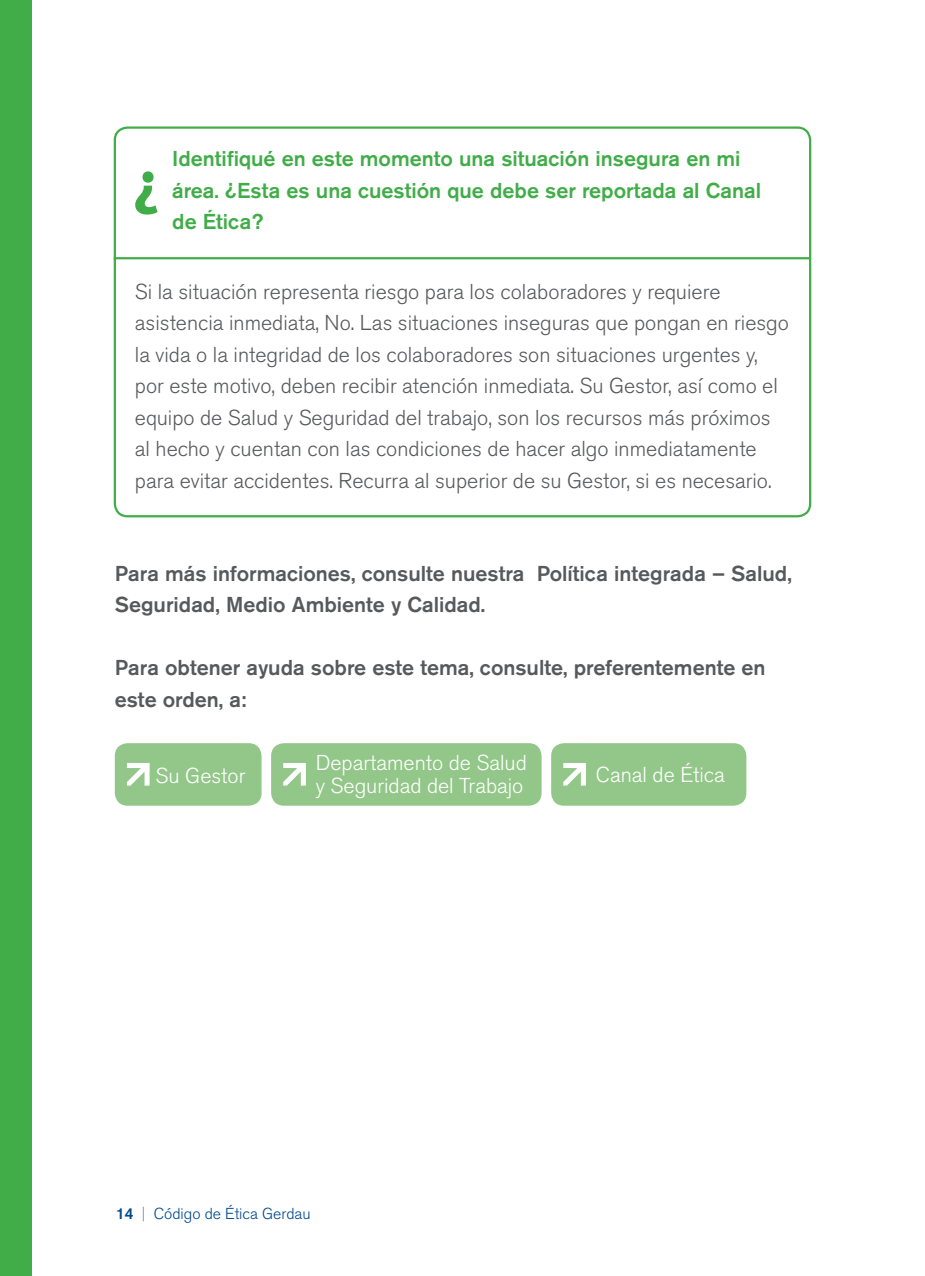
<style>
.page{position:relative;width:925px;height:1276px;background:#fff}
.page>*{position:absolute;margin:0;border:0;box-sizing:border-box;transform-origin:0 0}
.t1{font:300 21.38px/31.5px "Akzidenz Grotesk BE";color:#58595b}
.t2{font:500 21.38px/31.5px "Akzidenz Grotesk BE";color:#58595b}
.t3{font:500 21.38px/31.5px "Akzidenz Grotesk BE";color:#41ad49}
.t4{font:300 21.38px/22.5px "Akzidenz Grotesk BE";color:#fff}
.t5{font:300 15.75px "Akzidenz Grotesk BE";color:#004a8f}
.s1{font-weight:500}
.s2{color:#778bbc}
</style>
<div class="page">
<div style="left:114px;top:126px;width:697px;height:391px;border:2px solid #41ad49;border-radius:13px"></div>
<div style="left:115px;top:743px;width:146px;height:62px;background:#93c789;border-radius:13px"></div>
<div style="left:271px;top:743px;width:270px;height:62px;background:#93c789;border-radius:13px"></div>
<div style="left:551px;top:743px;width:195px;height:62px;background:#93c789;border-radius:13px"></div>
<svg style="left:127px;top:763px;width:23px;height:22px"></svg>
<svg style="left:283px;top:763px;width:23px;height:22px"></svg>
<svg style="left:563px;top:763px;width:23px;height:22px"></svg>
<hr style="left:114px;top:257px;width:695px;height:2px;background:#41ad49">
<svg style="left:135px;top:171px;width:23px;height:44px"></svg>
<div style="left:0;top:0;width:32px;height:1276px;background:#41ad49"></div>
<p class="t3" style="left:172px;top:142px;width:590px">Identifiqué en este momento una situación insegura en mi área. ¿Esta es una cuestión que debe ser reportada al Canal de Ética?</p>
<p class="t1" style="left:135px;top:276px;width:655px">Si la situación representa riesgo para los colaboradores y requiere asistencia inmediata, No. Las situaciones inseguras que pongan en riesgo la vida o la integridad de los colaboradores son situaciones urgentes y, por este motivo, deben recibir atención inmediata. Su Gestor, así como el equipo de Salud y Seguridad del trabajo, son los recursos más próximos al hecho y cuentan con las condiciones de hacer algo inmediatamente para evitar accidentes. Recurra al superior de su Gestor, si es necesario.</p>
<p class="t2" style="left:115px;top:557px;width:678px">Para más informaciones, consulte nuestra Política integrada – Salud,<br>Seguridad, Medio Ambiente y Calidad.</p>
<p class="t2" style="left:115px;top:651px;width:652px">Para obtener ayuda sobre este tema, consulte, preferentemente en este orden, a:</p>
<p class="t4" style="left:156px;top:764px;width:91px">Su Gestor</p>
<p class="t4" style="left:316px;top:752px;width:213px">Departamento de Salud y Seguridad del Trabajo</p>
<p class="t4" style="left:596px;top:764px;width:131px">Canal de Ética</p>
<p class="t5" style="left:116px;top:1204px;width:196px"><span class="s1">14</span> <span class="s2">|</span> Código de Ética Gerdau</p>
</div>
